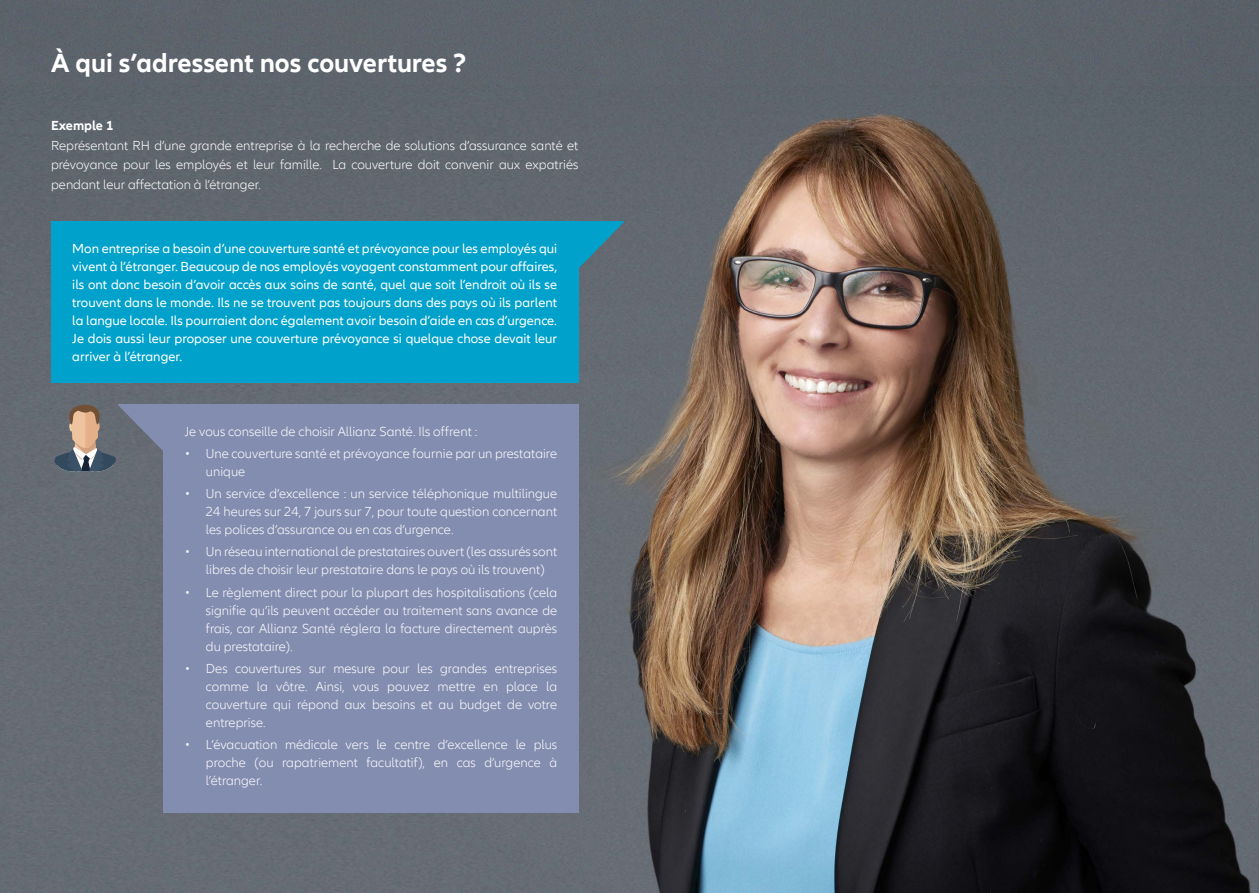
<style>
.page{position:relative;width:1259px;height:893px;background:#fff}
.page>*{position:absolute;margin:0;border:0;box-sizing:border-box;transform-origin:0 0}
.t1{font:700 27px "Allianz Neo";color:#fff}
.t2{font:300 13.5px/18px "Allianz Neo";color:#fff;text-align:justify}
.t3{font:13.5px/18px "Allianz Neo";color:#fff;text-align:justify}
.t4{font:700 13.5px "Allianz Neo";color:#fff}
</style>
<div class="page">
<img style="left:0;top:0;width:1259px;height:893px">
<div style="left:51px;top:221px;width:527px;height:162px;background:#00a1ca"></div>
<div style="left:163px;top:404px;width:415px;height:408px;background:#838db0"></div>
<svg style="left:578px;top:221px;width:46px;height:46px;background:#2e86a0"></svg>
<svg style="left:52px;top:404px;width:111px;height:67px;background:#79787f"></svg>
<p class="t1" style="left:51px;top:47px;width:417px">À qui s’adressent nos couvertures ?</p>
<p class="t4" style="left:51px;top:118px;width:64px">Exemple 1</p>
<p class="t2" style="left:51px;top:136px;width:529px;line-height:19.5px">Représentant RH d’une grande entreprise à la recherche de solutions d’assurance santé et prévoyance pour les employés et leur famille. La couverture doit convenir aux expatriés pendant leur affectation à l’étranger.</p>
<p class="t3" style="left:72px;top:240px;width:486px">Mon entreprise a besoin d’une couverture santé et prévoyance pour les employés qui vivent à l’étranger. Beaucoup de nos employés voyagent constamment pour affaires, ils ont donc besoin d’avoir accès aux soins de santé, quel que soit l’endroit où ils se trouvent dans le monde. Ils ne se trouvent pas toujours dans des pays où ils parlent la langue locale. Ils pourraient donc également avoir besoin d’aide en cas d’urgence.<br>Je dois aussi leur proposer une couverture prévoyance si quelque chose devait leur arriver à l’étranger.</p>
<p class="t2" style="left:185px;top:422px;width:294px">Je vous conseille de choisir Allianz Santé. Ils offrent :</p>
<p class="t2" style="left:206px;top:445px;width:353px;text-indent:-21px">• Une couverture santé et prévoyance fournie par un prestataire unique</p>
<p class="t2" style="left:206px;top:485px;width:353px;text-indent:-21px">• Un service d’excellence : un service téléphonique multilingue 24 heures sur 24, 7 jours sur 7, pour toute question concernant les polices d’assurance ou en cas d’urgence.</p>
<p class="t2" style="left:206px;top:543px;width:353px;text-indent:-21px">• Un réseau international de prestataires ouvert (les assurés sont libres de choisir leur prestataire dans le pays où ils trouvent)</p>
<p class="t2" style="left:206px;top:583px;width:353px;text-indent:-21px">• Le règlement direct pour la plupart des hospitalisations (cela signifie qu’ils peuvent accéder au traitement sans avance de frais, car Allianz Santé réglera la facture directement auprès du prestataire).</p>
<p class="t2" style="left:206px;top:660px;width:353px;text-indent:-21px">• Des couvertures sur mesure pour les grandes entreprises comme la vôtre. Ainsi, vous pouvez mettre en place la couverture qui répond aux besoins et au budget de votre entreprise.</p>
<p class="t2" style="left:206px;top:736px;width:353px;text-indent:-21px">• L’évacuation médicale vers le centre d’excellence le plus proche (ou rapatriement facultatif), en cas d’urgence à l’étranger.</p>
</div>
